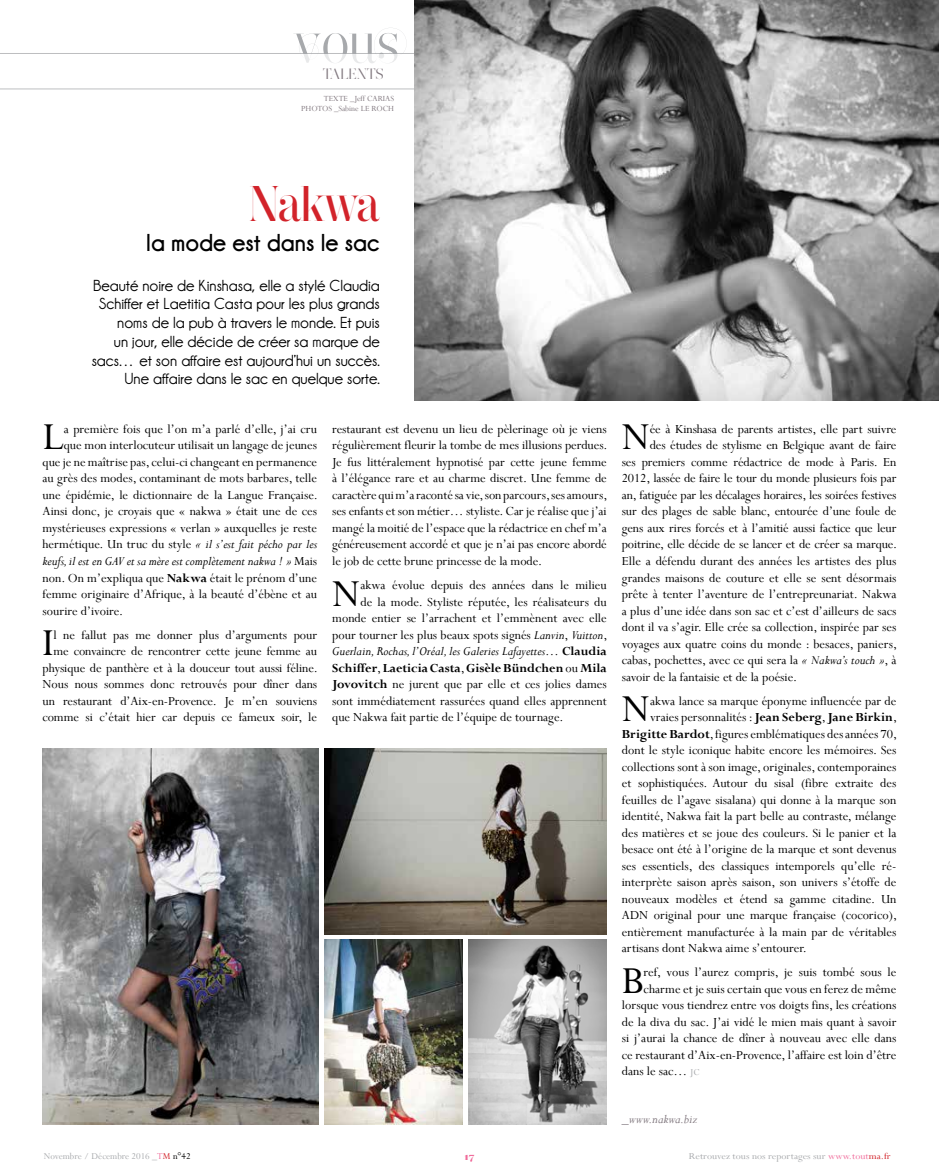
<style>
.page{position:relative;width:939px;height:1170px;background:#fff}
.page>*{position:absolute;margin:0;border:0;box-sizing:border-box;transform-origin:0 0}
.t1{font:57.5px "Narziss Swirls";color:#a7a9ac;scale:.9 1}
.t2{font:500 50px "Narziss";letter-spacing:-.03em;color:#d2232a;scale:.9 1}
.t3{font:42.5px "Perpetua";color:#000}
.t4{font:25px "Champagne&Limousines Thick";color:#000}
.t5{font:700 16.25px/18.8px "Champagne&Limousines";color:#000;text-align:right}
.t6{font:15px "Narziss";letter-spacing:.01em;color:#80777e}
.t7{font:13.75px/16.5px "Perpetua";color:#000;text-align:right}
.t8{font:italic 13.75px "Perpetua";color:#000}
.t9{font:700 13.75px "Perpetua";color:#000}
.t10{font:italic 13.75px "Perpetua";color:#80777e}
.t11{font:10px "Perpetua";color:#a7a9ac;scale:1.11 1}
.t12{font:10px "Perpetua";color:#a7a9ac}
.t13{font:10px "Narziss Bold Swirls";color:#f16d9c}
.t14{font:8.75px/10px "Perpetua";color:#80777e;text-align:right}
.s1{font-family:"Narziss"}
.s2{font-style:italic}
.s3{font-style:normal}
.s4{font-weight:700}
.s5{font-weight:700;font-style:normal}
.s6{font-weight:400}
.s7{font-size:10px;color:#a7a9ac}
.s8{color:#f16d9c}
.s9{color:#d2232a}
.s10{color:#000}
</style>
<div class="page">
<svg style="left:0;top:53px;width:415px;height:36px"></svg>
<img style="left:415px;top:0;width:524px;height:400px">
<img style="left:43px;top:748px;width:275px;height:376px">
<img style="left:325px;top:939px;width:138px;height:185px">
<img style="left:325px;top:748px;width:282px;height:185px">
<img style="left:469px;top:939px;width:138px;height:185px">
<h1 class="t1" style="left:293px;top:9px;width:119px">v<span class="s1">ou</span>s</h1>
<p class="t6" style="left:323px;top:64px;width:62px">TALENTS</p>
<p class="t14" style="left:301px;top:93px;width:94px">TEXTE _Jeff CARIAS photos _Sabine Le Roch</p>
<h2 class="t2" style="left:249px;top:174px;width:147px">Nakwa</h2>
<h3 class="t4" style="left:146px;top:229px;width:235px">la mode est dans le sac</h3>
<p class="t5" style="left:92px;top:276px;width:290px">Beauté noire de Kinshasa, elle a stylé Claudia Schiffer et Laetitia Casta pour les plus grands noms de la pub à travers le monde. Et puis<br>un jour, elle décide de créer sa marque de sacs… et son affaire est aujourd’hui un succès.<br>Une affaire dans le sac en quelque sorte.</p>
<h3 class="t3" style="left:43px;top:410px;width:23px">L</h3>
<p class="t7" style="left:64px;top:420px;width:255px">a première fois que l’on m’a parlé d’elle, j’ai cru</p>
<p class="t7" style="left:64px;top:437px;width:255px">que mon interlocuteur utilisait un langage de jeunes</p>
<p class="t7" style="left:43px;top:453px;width:276px">que je ne maîtrise pas, celui-ci changeant en permanence</p>
<p class="t7" style="left:43px;top:470px;width:276px">au grès des modes, contaminant de mots barbares, telle</p>
<p class="t7" style="left:43px;top:486px;width:277px">une épidémie, le dictionnaire de la Langue Française.</p>
<p class="t7" style="left:43px;top:503px;width:276px">Ainsi donc, je croyais que « nakwa » était une de ces</p>
<p class="t7" style="left:43px;top:519px;width:276px">mystérieuses expressions « verlan » auxquelles je reste</p>
<p class="t7" style="left:43px;top:536px;width:276px">hermétique. Un truc du style <span class="s2">« il s’est fait pécho par les</span></p>
<p class="t8" style="left:43px;top:552px;width:276px">keufs, il est en GAV et sa mère est complètement nakwa ! » <span class="s3">Mais</span></p>
<p class="t7" style="left:43px;top:569px;width:276px">non. On m’expliqua que <span class="s4">Nakwa</span> était le prénom d’une</p>
<p class="t7" style="left:43px;top:585px;width:276px">femme originaire d’Afrique, à la beauté d’ébène et au</p>
<p class="t7" style="left:43px;top:602px;width:82px">sourire d’ivoire.</p>
<h3 class="t3" style="left:43px;top:616px;width:13px">I</h3>
<p class="t7" style="left:43px;top:626px;width:277px">l ne fallut pas me donner plus d’arguments pour me convaincre de rencontrer cette jeune femme au physique de panthère et à la douceur tout aussi féline.<br>Nous nous sommes donc retrouvés pour dîner dans un restaurant d’Aix-en-Provence. Je m’en souviens comme si c’était hier car depuis ce fameux soir, le</p>
<p class="t7" style="left:332px;top:420px;width:277px;text-align:justify">restaurant est devenu un lieu de pèlerinage où je viens régulièrement fleurir la tombe de mes illusions perdues.<br>Je fus littéralement hypnotisé par cette jeune femme à l’élégance rare et au charme discret. Une femme de caractère qui m’a raconté sa vie, son parcours, ses amours, ses enfants et son métier… styliste. Car je réalise que j’ai mangé la moitié de l’espace que la rédactrice en chef m’a généreusement accordé et que je n’ai pas encore abordé le job de cette brune princesse de la mode.</p>
<h3 class="t3" style="left:332px;top:566px;width:30px">N</h3>
<p class="t7" style="left:361px;top:576px;width:248px">akwa évolue depuis des années dans le milieu</p>
<p class="t7" style="left:361px;top:593px;width:248px">de la mode. Styliste réputée, les réalisateurs du</p>
<p class="t7" style="left:332px;top:609px;width:276px">monde entier se l’arrachent et l’emmènent avec elle</p>
<p class="t7" style="left:332px;top:626px;width:277px">pour tourner les plus beaux spots signés <span class="s2">Lanvin</span>, <span class="s2">Vuitton</span>,</p>
<p class="t8" style="left:332px;top:642px;width:276px">Guerlain, Rochas, l’Oréal, les Galeries Lafayettes<span class="s3">…</span> <span class="s5">Claudia</span></p>
<p class="t9" style="left:332px;top:659px;width:276px">Schiffer<span class="s6">,</span> Laeticia Casta<span class="s6">,</span> Gisèle Bündchen <span class="s6">ou</span> Mila</p>
<p class="t7" style="left:332px;top:675px;width:276px"><span class="s4">Jovovitch</span> ne jurent que par elle et ces jolies dames</p>
<p class="t7" style="left:332px;top:692px;width:276px">sont immédiatement rassurées quand elles apprennent</p>
<p class="t7" style="left:332px;top:708px;width:233px">que Nakwa fait partie de l’équipe de tournage.</p>
<h3 class="t3" style="left:622px;top:410px;width:30px">N</h3>
<p class="t7" style="left:650px;top:420px;width:248px">ée à Kinshasa de parents artistes, elle part suivre</p>
<p class="t7" style="left:650px;top:437px;width:248px">des études de stylisme en Belgique avant de faire</p>
<p class="t7" style="left:622px;top:453px;width:276px">ses premiers comme rédactrice de mode à Paris. En</p>
<p class="t7" style="left:622px;top:470px;width:276px">2012, lassée de faire le tour du monde plusieurs fois par</p>
<p class="t7" style="left:622px;top:486px;width:276px">an, fatiguée par les décalages horaires, les soirées festives</p>
<p class="t7" style="left:622px;top:503px;width:276px">sur des plages de sable blanc, entourée d’une foule de</p>
<p class="t7" style="left:622px;top:519px;width:276px">gens aux rires forcés et à l’amitié aussi factice que leur</p>
<p class="t7" style="left:622px;top:536px;width:277px">poitrine, elle décide de se lancer et de créer sa marque.</p>
<p class="t7" style="left:622px;top:552px;width:276px">Elle a défendu durant des années les artistes des plus</p>
<p class="t7" style="left:622px;top:569px;width:276px">grandes maisons de couture et elle se sent désormais</p>
<p class="t7" style="left:622px;top:585px;width:276px">prête à tenter l’aventure de l’entrepreunariat. Nakwa</p>
<p class="t7" style="left:622px;top:602px;width:276px">a plus d’une idée dans son sac et c’est d’ailleurs de sacs</p>
<p class="t7" style="left:622px;top:618px;width:276px">dont il va s’agir. Elle crée sa collection, inspirée par ses</p>
<p class="t7" style="left:622px;top:635px;width:277px">voyages aux quatre coins du monde : besaces, paniers,</p>
<p class="t7" style="left:622px;top:651px;width:276px">cabas, pochettes, avec ce qui sera la <span class="s2">« Nakwa’s touch »</span>, à</p>
<p class="t7" style="left:622px;top:668px;width:177px">savoir de la fantaisie et de la poésie.</p>
<h3 class="t3" style="left:622px;top:682px;width:30px">N</h3>
<p class="t7" style="left:650px;top:692px;width:248px">akwa lance sa marque éponyme influencée par de</p>
<p class="t7" style="left:650px;top:708px;width:248px">vraies personnalités : <span class="s4">Jean Seberg</span>, <span class="s4">Jane Birkin</span>,</p>
<p class="t7" style="left:622px;top:725px;width:277px"><span class="s4">Brigitte Bardot</span>, figures emblématiques des années 70,</p>
<p class="t7" style="left:622px;top:741px;width:276px">dont le style iconique habite encore les mémoires. Ses</p>
<p class="t7" style="left:622px;top:758px;width:276px">collections sont à son image, originales, contemporaines</p>
<p class="t7" style="left:622px;top:774px;width:276px">et sophistiquées. Autour du sisal (fibre extraite des</p>
<p class="t7" style="left:622px;top:791px;width:276px">feuilles de l’agave sisalana) qui donne à la marque son</p>
<p class="t7" style="left:622px;top:807px;width:276px">identité, Nakwa fait la part belle au contraste, mélange</p>
<p class="t7" style="left:622px;top:824px;width:276px">des matières et se joue des couleurs. Si le panier et la</p>
<p class="t7" style="left:622px;top:840px;width:276px">besace ont été à l’origine de la marque et sont devenus</p>
<p class="t7" style="left:622px;top:857px;width:276px">ses essentiels, des classiques intemporels qu’elle ré-</p>
<p class="t7" style="left:622px;top:873px;width:276px">interprète saison après saison, son univers s’étoffe de</p>
<p class="t7" style="left:622px;top:890px;width:276px">nouveaux modèles et étend sa gamme citadine. Un</p>
<p class="t7" style="left:622px;top:906px;width:277px">ADN original pour une marque française (cocorico),</p>
<p class="t7" style="left:622px;top:923px;width:276px">entièrement manufacturée à la main par de véritables</p>
<p class="t7" style="left:622px;top:939px;width:187px">artisans dont Nakwa aime s’entourer.</p>
<h3 class="t3" style="left:622px;top:953px;width:23px">B</h3>
<p class="t7" style="left:644px;top:963px;width:254px">ref, vous l’aurez compris, je suis tombé sous le</p>
<p class="t7" style="left:644px;top:980px;width:254px">charme et je suis certain que vous en ferez de même</p>
<p class="t7" style="left:622px;top:996px;width:276px">lorsque vous tiendrez entre vos doigts fins, les créations</p>
<p class="t7" style="left:622px;top:1013px;width:276px">de la diva du sac. J’ai vidé le mien mais quant à savoir</p>
<p class="t7" style="left:622px;top:1029px;width:276px">si j’aurai la chance de dîner à nouveau avec elle dans</p>
<p class="t7" style="left:622px;top:1046px;width:276px">ce restaurant d’Aix-en-Provence, l’affaire est loin d’être</p>
<p class="t7" style="left:622px;top:1062px;width:79px">dans le sac… <span class="s7">JC</span></p>
<p class="t10" style="left:622px;top:1110px;width:77px">_www.nakwa.biz</p>
<p class="t12" style="left:44px;top:1149px;width:148px">Novembre / Décembre 2016 _<span class="s8">T</span><span class="s9">M</span> <span class="s10">n°42</span></p>
<p class="t13" style="left:465px;top:1150px;width:11px">17</p>
<p class="t11" style="left:689px;top:1149px;width:183px">Retrouvez tous nos reportages sur <span class="s8">www.tout</span><span class="s9">ma.fr</span></p>
</div>
